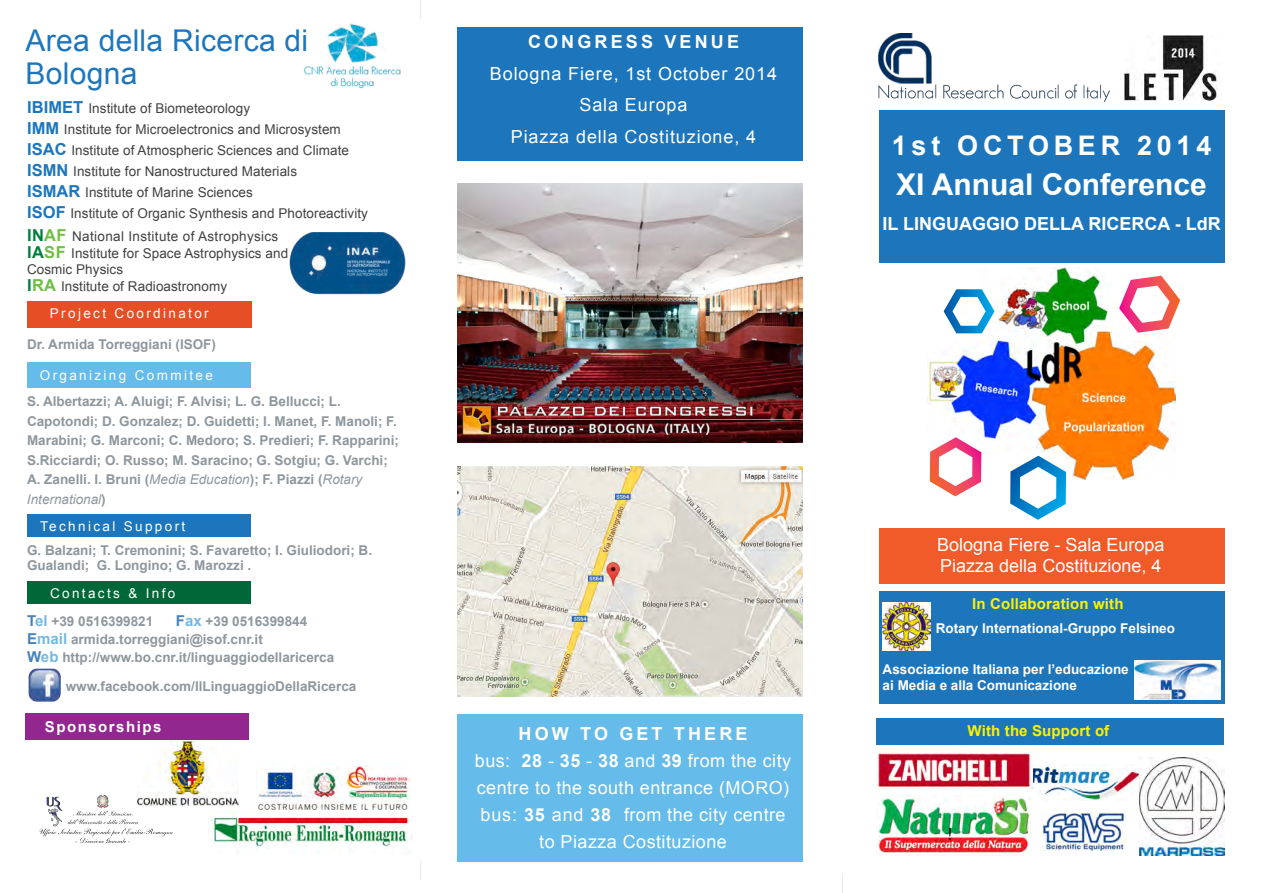
<style>
.page{position:relative;width:1263px;height:893px;background:#fff}
.page>*{position:absolute;margin:0;border:0;box-sizing:border-box;transform-origin:0 0}
.t1{font:30px/33px "Arial";letter-spacing:.01em;color:#1d76bc}
.t2{font:700 30px "Arial";color:#fffffd}
.t3{font:700 27px "Arial";letter-spacing:.175em;color:#fffffd}
.t4{font:18px/27px "Arial";letter-spacing:.025em;color:#fffffd;text-align:center}
.t5{font:18px/31.5px "Arial";letter-spacing:.05em;color:#fffffd;text-align:center}
.t6{font:18px/21px "Arial";color:#fff}
.t7{font:700 18px "Arial";color:#fffffd}
.t8{font:700 18px "Arial";letter-spacing:.175em;color:#fffffd}
.t9{font:18px "Cambria";color:#030505}
.t10{font:700 15px "Arial";letter-spacing:.01em;color:#fff200}
.t11{font:700 15px "Arial";letter-spacing:.1em;color:#fff}
.t12{font:700 13.5px/19.5px "Arial";color:#8e979d}
.t13{font:13.5px/21px "Arial";letter-spacing:.005em;color:#414142}
.t14{font:700 13.5px/16.2px "Arial";color:#fff}
.t15{font:13.5px/28.2px "Arial";letter-spacing:.175em;color:#fffffd}
.s1{font-weight:700;font-size:16.5px;color:#1d76bc}
.s2{font-weight:700;font-size:16.5px;color:#007e3c}
.s3{font-weight:700;font-size:16.5px;color:#70bf44}
.s4{font-weight:400;font-style:italic}
.s5{font-weight:700;font-size:15px;color:#4682b9}
.s6{font-weight:700;font-size:15px;color:#74b9e1}
.s7{font-weight:700;color:#8e979d}
.s8{font-size:15px;color:#4682b9}
.s9{font-size:15px;color:#74b9e1}
.s10{font-weight:700}
</style>
<div class="page">
<img style="left:1028px;top:764px;width:111px;height:37px">
<img style="left:256px;top:763px;width:155px;height:47px">
<div style="left:876px;top:718px;width:348px;height:26px;background:#1d76bc"></div>
<div style="left:879px;top:592px;width:345px;height:112px;background:#1d76bc"></div>
<div style="left:458px;top:714px;width:345px;height:148px;background:#65bbe9"></div>
<img style="left:304px;top:23px;width:97px;height:66px">
<img style="left:289px;top:232px;width:117px;height:62px">
<div style="left:27px;top:301px;width:225px;height:27px;background:#e64f25"></div>
<div style="left:27px;top:362px;width:224px;height:25px;background:#65bbe9"></div>
<div style="left:27px;top:514px;width:223px;height:23px;background:#1d76bc"></div>
<div style="left:27px;top:581px;width:223px;height:23px;background:#006838"></div>
<img style="left:147px;top:741px;width:92px;height:64px">
<img style="left:208px;top:814px;width:204px;height:35px">
<div style="left:458px;top:27px;width:345px;height:134px;background:#1d76bc"></div>
<img style="left:458px;top:184px;width:345px;height:259px">
<div style="left:879px;top:111px;width:345px;height:152px;background:#1d76bc"></div>
<img style="left:927px;top:268px;width:248px;height:212px">
<svg style="left:944px;top:289px;width:50px;height:44px"></svg>
<svg style="left:1119px;top:276px;width:61px;height:57px"></svg>
<svg style="left:930px;top:437px;width:51px;height:59px"></svg>
<svg style="left:1010px;top:456px;width:56px;height:64px"></svg>
<div style="left:879px;top:528px;width:345px;height:55px;background:#f15a29"></div>
<img style="left:878px;top:796px;width:152px;height:59px">
<svg style="left:420px;top:0;width:1px;height:19px"></svg>
<svg style="left:420px;top:860px;width:1px;height:19px"></svg>
<svg style="left:842px;top:874px;width:1px;height:19px"></svg>
<img style="left:883px;top:602px;width:48px;height:48px">
<div style="left:26px;top:714px;width:223px;height:26px;background:#92278f"></div>
<img style="left:28px;top:668px;width:33px;height:34px">
<img style="left:877px;top:751px;width:155px;height:37px">
<img style="left:1124px;top:35px;width:94px;height:66px">
<img style="left:1134px;top:660px;width:86px;height:40px">
<img style="left:1043px;top:812px;width:82px;height:39px">
<img style="left:458px;top:467px;width:345px;height:230px">
<img style="left:39px;top:793px;width:143px;height:50px">
<img style="left:879px;top:33px;width:231px;height:68px">
<img style="left:1139px;top:757px;width:85px;height:98px">
<h1 class="t1" style="left:26px;top:24px;width:284px">Area della Ricerca di<br>Bologna</h1>
<p class="t13" style="left:27px;top:98px;width:342px"><span class="s1">IBIMET</span> Institute of Biometeorology<br><span class="s1">IMM</span> Institute for Microelectronics and Microsystem <span class="s1">ISAC</span> Institute of Atmospheric Sciences and Climate <span class="s1">ISMN</span> Institute for Nanostructured Materials<br><span class="s1">ISMAR</span> Institute of Marine Sciences<br><span class="s1">ISOF</span> Institute of Organic Synthesis and Photoreactivity</p>
<p class="t13" style="left:27px;top:228px;width:263px;line-height:16.5px"><span class="s2">IN</span><span class="s3">AF</span> National Institute of Astrophysics <span class="s2">IA</span><span class="s3">SF</span> Institute for Space Astrophysics and Cosmic Physics<br><span class="s2">I</span><span class="s3">RA</span> Institute of Radioastronomy</p>
<p class="t15" style="left:50px;top:300px;width:160px">Project Coordinator</p>
<p class="t12" style="left:27px;top:335px;width:191px">Dr. Armida Torreggiani (ISOF)</p>
<p class="t15" style="left:40px;top:361px;width:175px">Organizing Commitee</p>
<p class="t12" style="left:27px;top:392px;width:374px">S. Albertazzi; A. Aluigi; F. Alvisi; L. G. Bellucci; L.<br>Capotondi; D. Gonzalez; D. Guidetti; I. Manet, F. Manoli; F.<br>Marabini; G. Marconi; C. Medoro; S. Predieri; F. Rapparini; S.Ricciardi; O. Russo; M. Saracino; G. Sotgiu; G. Varchi; A. Zanelli. I. Bruni (<span class="s4">Media Education</span>); F. Piazzi (<span class="s4">Rotary International</span>)</p>
<p class="t15" style="left:40px;top:512px;width:147px">Technical Support</p>
<p class="t12" style="left:27px;top:543px;width:347px;line-height:15px">G. Balzani; T. Cremonini; S. Favaretto; I. Giuliodori; B.<br>Gualandi; G. Longino; G. Marozzi .</p>
<p class="t15" style="left:27px;top:579px;width:150px;text-indent:23px">Contacts &amp; Info<br><span class="s5">T</span><span class="s6">el</span> <span class="s7">+39 0516399821</span></p>
<p class="t12" style="left:27px;top:613px;width:309px;line-height:18px;text-indent:149px"><span class="s8">F</span><span class="s9">ax</span> +39 0516399844<br><span class="s8">E</span><span class="s9">mail</span> armida.torreggiani@isof.cnr.it<br><span class="s8">W</span><span class="s9">eb</span> http://www.bo.cnr.it/linguaggiodellaricerca</p>
<p class="t12" style="left:66px;top:677px;width:292px">www.facebook.com/IlLinguaggioDellaRicerca</p>
<p class="t11" style="left:45px;top:717px;width:118px">Sponsorships</p>
<h3 class="t8" style="left:528px;top:30px;width:212px">CONGRESS VENUE</h3>
<h3 class="t5" style="left:490px;top:58px;width:289px">Bologna Fiere, 1st October 2014<br>Sala Europa<br>Piazza della Costituzione, 4</h3>
<h3 class="t4" style="left:475px;top:720px;width:318px"><span class="s10">HOW TO GET THERE<br></span>bus: <span class="s10">28</span> - <span class="s10">35</span> - <span class="s10">38</span> and <span class="s10">39</span> from the city centre to the south entrance (MORO) bus: <span class="s10">35</span> and <span class="s10">38</span> from the city centre to Piazza Costituzione</h3>
<h2 class="t3" style="left:892px;top:127px;width:321px">1st OCTOBER 2014</h2>
<h1 class="t2" style="left:896px;top:164px;width:312px">XI Annual Conference</h1>
<h3 class="t7" style="left:882px;top:211px;width:340px">IL LINGUAGGIO DELLA RICERCA - LdR</h3>
<h3 class="t6" style="left:937px;top:534px;width:229px">Bologna Fiere - Sala Europa<br>Piazza della Costituzione, 4</h3>
<p class="t10" style="left:972px;top:593px;width:153px">In Collaboration with</p>
<p class="t14" style="left:936px;top:620px;width:241px">Rotary International-Gruppo Felsineo</p>
<p class="t14" style="left:883px;top:661px;width:248px">Associazione Italiana per l’educazione ai Media e alla Comunicazione</p>
<p class="t10" style="left:967px;top:721px;width:143px">With the Support of</p>
<h3 class="t9" style="left:947px;top:823px;width:7px">!</h3>
</div>
